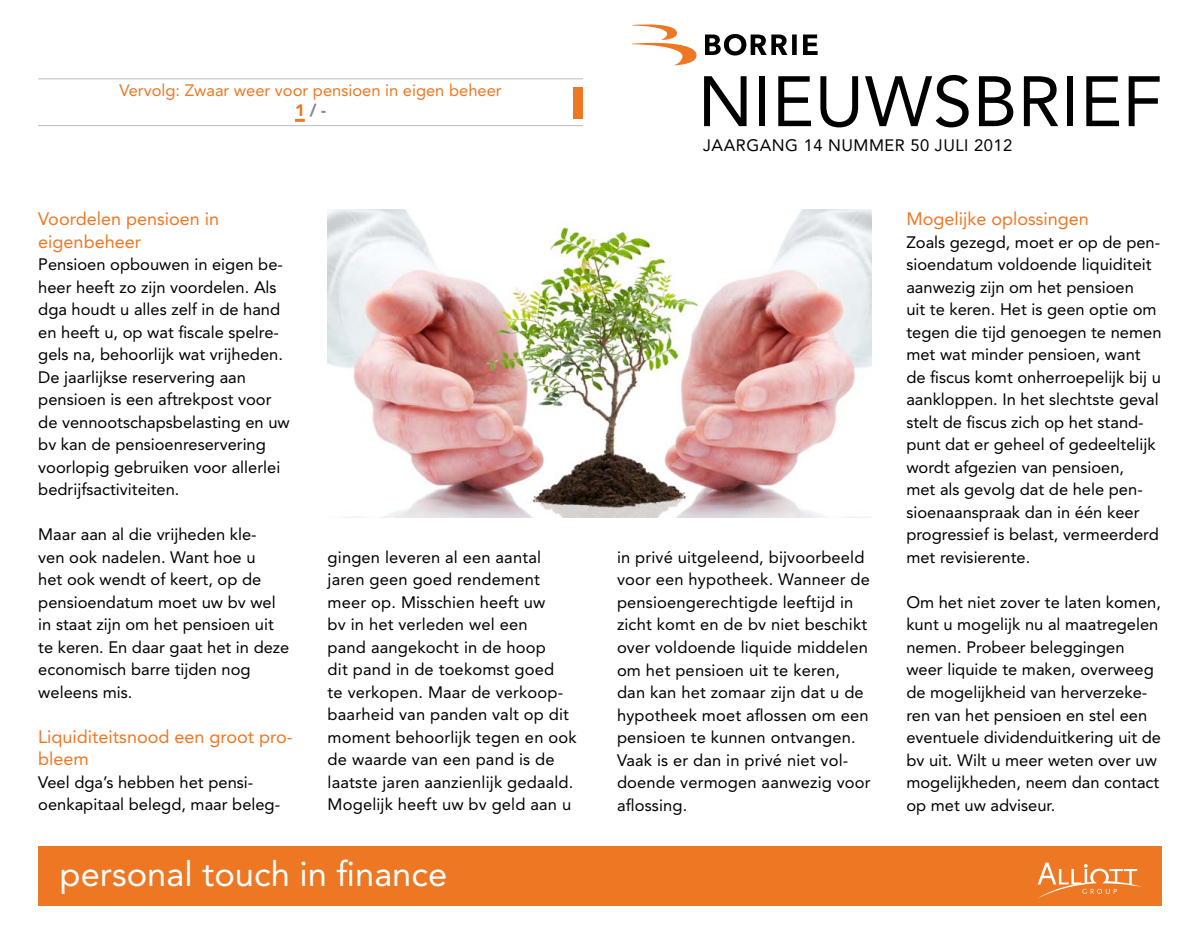
<style>
.page{position:relative;width:1200px;height:944px;background:#fff}
.page>*{position:absolute;margin:0;border:0;box-sizing:border-box;transform-origin:0 0}
.t1{font:70.5px "Avenir LT";letter-spacing:.005em;color:#000}
.t2{font:34.5px "Avenir LT";color:#fff}
.t3{font:18px/22.5px "Avenir LT";color:#ee7723}
.t4{font:16.5px/22.5px "Avenir LT";color:#000}
.t5{font:16.5px/19.5px "Avenir LT";color:#ee7723;text-align:center}
.t6{font:16.5px "Avenir LT";letter-spacing:.03em;color:#000}
.s1{font-weight:900}
.s2{font-weight:900;color:#878787}
</style>
<div class="page">
<div style="left:38px;top:846px;width:1123px;height:60px;background:#ee7723"></div>
<svg style="left:1037px;top:863px;width:104px;height:35px"></svg>
<svg style="left:632px;top:24px;width:64px;height:41px"></svg>
<svg style="left:705px;top:34px;width:112px;height:22px"></svg>
<div style="left:573px;top:87px;width:10px;height:31px;background:#ee7723"></div>
<hr style="left:38px;top:79px;width:545px;height:1px;background:#bcbcbc">
<svg style="left:295px;top:119px;width:10px;height:3px"></svg>
<hr style="left:38px;top:125px;width:545px;height:1px;background:#bcbcbc">
<img style="left:327px;top:209px;width:544px;height:309px">
<p class="t5" style="left:119px;top:81px;width:383px">Vervolg: Zwaar weer voor pensioen in eigen beheer<br><span class="s1">1</span> <span class="s2">/ -</span></p>
<h1 class="t1" style="left:697px;top:61px;width:465px">NIEUWSBRIEF</h1>
<p class="t6" style="left:703px;top:136px;width:310px">JAARGANG 14 NUMMER 50 ju li 2012</p>
<p class="t3" style="left:38px;top:208px;width:182px">Voordelen pensioen in eigenbeheer</p>
<p class="t4" style="left:38px;top:254px;width:253px">Pensioen opbouwen in eigen be&shy;heer heeft zo zijn voordelen. Als dga houdt u alles zelf in de hand en heeft u, op wat fiscale spelre&shy;gels na, behoorlijk wat vrijheden.<br>De jaarlijkse reservering aan pensioen is een aftrekpost voor de vennootschapsbelasting en uw bv kan de pensioenreservering voorlopig gebruiken voor allerlei bedrijfsactiviteiten.</p>
<p class="t4" style="left:38px;top:524px;width:252px">Maar aan al die vrijheden kle-<br>ven ook nadelen. Want hoe u<br>het ook wendt of keert, op de pensioendatum moet uw bv wel in staat zijn om het pensioen uit te keren. En daar gaat het in deze economisch barre tijden nog weleens mis.</p>
<p class="t3" style="left:38px;top:726px;width:256px">Liquiditeitsnood een groot pro&shy;bleem</p>
<p class="t4" style="left:38px;top:771px;width:243px">Veel dga’s hebben het pensi&shy;oenkapitaal belegd, maar beleg-</p>
<p class="t4" style="left:327px;top:546px;width:250px">gingen leveren al een aantal jaren geen goed rendement meer op. Misschien heeft uw<br>bv in het verleden wel een<br>pand aangekocht in de hoop<br>dit pand in de toekomst goed<br>te verkopen. Maar de verkoop&shy;baarheid van panden valt op dit moment behoorlijk tegen en ook de waarde van een pand is de laatste jaren aanzienlijk gedaald.<br>Mogelijk heeft uw bv geld aan u</p>
<p class="t4" style="left:617px;top:546px;width:255px">in privé uitgeleend, bijvoorbeeld voor een hypotheek. Wanneer de pensioengerechtigde leeftijd in zicht komt en de bv niet beschikt over voldoende liquide middelen om het pensioen uit te keren, dan kan het zomaar zijn dat u de hypotheek moet aflossen om een pensioen te kunnen ontvangen.<br>Vaak is er dan in privé niet vol&shy;doende vermogen aanwezig voor aflossing.</p>
<h2 class="t2" style="left:60px;top:854px;width:389px">personal touch in finance</h2>
<p class="t3" style="left:906px;top:208px;width:184px">Mogelijke oplossingen</p>
<p class="t4" style="left:906px;top:231px;width:256px">Zoals gezegd, moet er op de pen&shy;sioendatum voldoende liquiditeit aanwezig zijn om het pensioen<br>uit te keren. Het is geen optie om tegen die tijd genoegen te nemen met wat minder pensioen, want de fiscus komt onherroepelijk bij u aankloppen. In het slechtste geval stelt de fiscus zich op het stand&shy;punt dat er geheel of gedeeltelijk wordt afgezien van pensioen,<br>met als gevolg dat de hele pen&shy;sioenaanspraak dan in één keer progressief is belast, vermeerderd met revisierente.</p>
<p class="t4" style="left:906px;top:591px;width:256px">Om het niet zover te laten komen, kunt u mogelijk nu al maatregelen nemen. Probeer beleggingen weer liquide te maken, overweeg de mogelijkheid van herverzeke&shy;ren van het pensioen en stel een eventuele dividenduitkering uit de bv uit. Wilt u meer weten over uw mogelijkheden, neem dan contact op met uw adviseur.</p>
</div>
